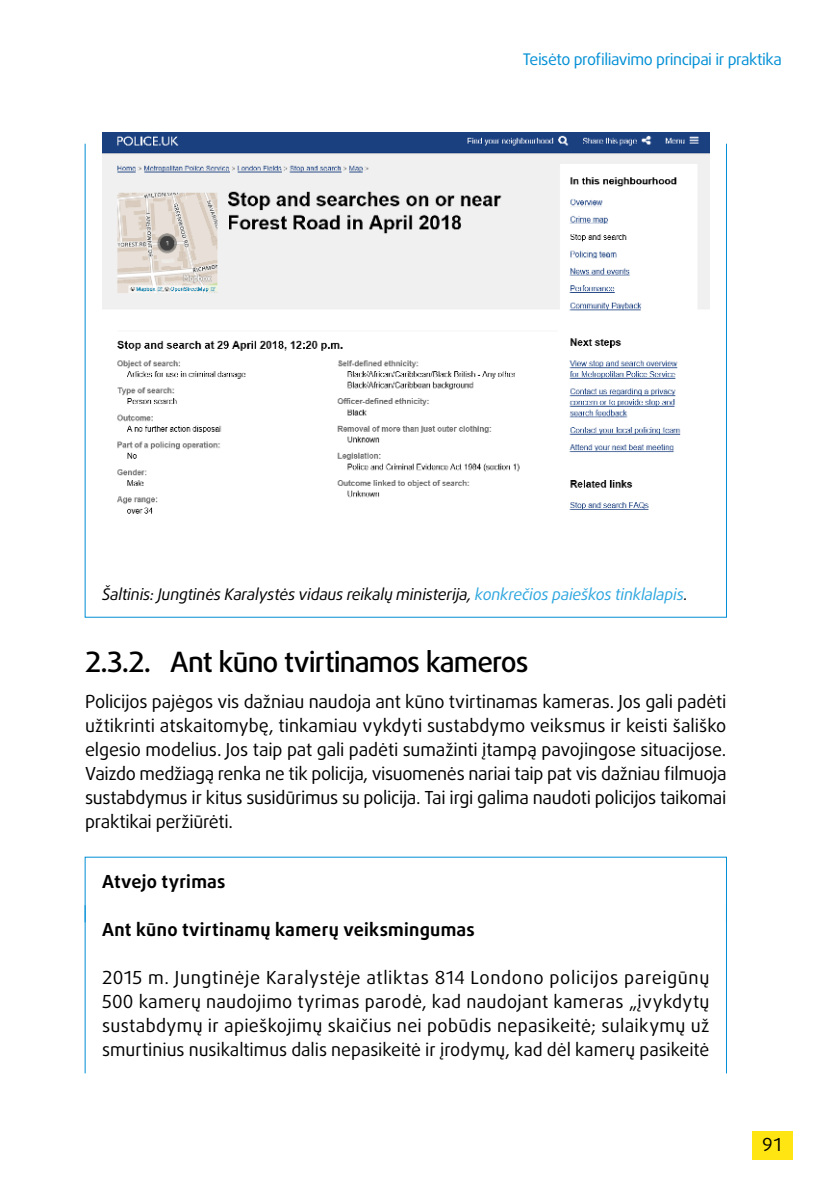
<style>
.page{position:relative;width:840px;height:1191px;background:#fff}
.page>*{position:absolute;margin:0;border:0;box-sizing:border-box;transform-origin:0 0}
.t1{font:500 28px "Daxline Pro";letter-spacing:-.03em;color:#000}
.body{font:18px/24px "Daxline Pro";letter-spacing:-.015em;color:#000;text-align:justify}
.Box_1_Middle{font:18px/24px "Daxline Pro";color:#000;text-align:justify}
.Box_1_Middle-2{font:700 18px "Daxline Pro";letter-spacing:.015em;color:#000}
.Box_1_First{font:700 18px "Daxline Pro";letter-spacing:.01em;color:#000}
.figure_note_source{font:italic 16px "Daxline Pro";letter-spacing:-.015em;color:#000}
.t2{font:16px "Daxline Pro";letter-spacing:-.03em;color:#008fd5}
.s1{color:#2ea7df}
</style>
<div class="page">
<div style="left:752px;top:1131px;width:40px;height:28px;background:#ffe512"></div>
<hr style="left:85px;top:905px;width:1px;height:168px;background:#008fd5">
<hr style="left:725px;top:905px;width:1px;height:168px;background:#008fd5">
<img style="left:102px;top:133px;width:607px;height:381px">
<p class="t2" style="left:522px;top:49px;width:260px">Teisėto profiliavimo principai ir praktika</p>
<p class="figure_note_source" style="left:102px;top:584px;width:587px">Šaltinis: Jungtinės Karalystės vidaus reikalų ministerija, <span class="s1">konkrečios paieškos tinklalapis</span>.</p>
<h3 class="t1" style="left:85px;top:643px;width:445px">2.3.2. Ant kūno tvirtinamos kameros</h3>
<p class="body" style="left:85px;top:690px;width:642px">Policijos pajėgos vis dažniau naudoja ant kūno tvirtinamas kameras. Jos gali padėti užtikrinti atskaitomybę, tinkamiau vykdyti sustabdymo veiksmus ir keisti šališko elgesio modelius. Jos taip pat gali padėti sumažinti įtampą pavojingose situacijose.<br>Vaizdo medžiagą renka ne tik policija, visuomenės nariai taip pat vis dažniau filmuoja sustabdymus ir kitus susidūrimus su policija. Tai irgi galima naudoti policijos taikomai praktikai peržiūrėti.</p>
<p class="Box_1_First" style="left:102px;top:870px;width:125px">Atvejo tyrimas</p>
<p class="Box_1_Middle-2" style="left:102px;top:918px;width:374px">Ant kūno tvirtinamų kamerų veiksmingumas</p>
<p class="Box_1_Middle" style="left:102px;top:966px;width:608px">2015 m. Jungtinėje Karalystėje atliktas 814 Londono policijos pareigūnų 500 kamerų naudojimo tyrimas parodė, kad naudojant kameras „įvykdytų sustabdymų ir apieškojimų skaičius nei pobūdis nepasikeitė; sulaikymų už smurtinius nusikaltimus dalis nepasikeitė ir įrodymų, kad dėl kamerų pasikeitė</p>
<p class="body" style="left:761px;top:1132px;width:22px">91</p>
</div>
